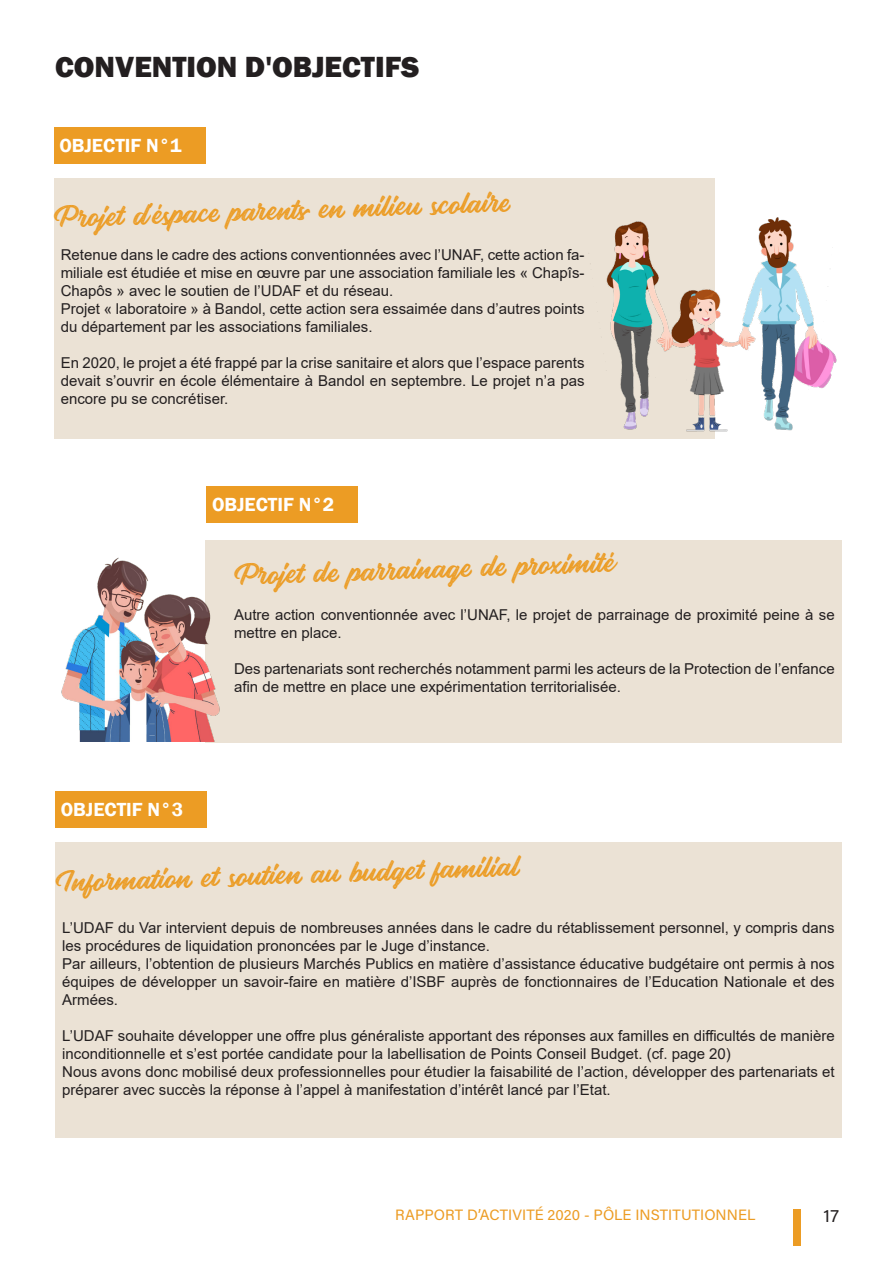
<style>
.page{position:relative;width:893px;height:1263px;background:#fff}
.page>*{position:absolute;margin:0;border:0;box-sizing:border-box;transform-origin:0 0}
.t1{font:800 30px "Franklin Gothic";color:#231f20}
.t2{font:24px "Rupture Stamp";color:#ec9c24}
.t3{font:600 19.5px "Franklin Gothic";color:#fff}
.t4{font:18px "Acumin Variable Concept";color:#231f20}
.t5{font:15px/18px "Arial";color:#231f20}
.t6{font:15px "Acumin Variable Concept";color:#ec9c24}
</style>
<div class="page">
<div style="left:794px;top:1209px;width:7px;height:37px;background:#ec9c24"></div>
<div style="left:54px;top:178px;width:660px;height:261px;background:#ebe2d5"></div>
<div style="left:54px;top:127px;width:151px;height:36px;background:#ec9c24"></div>
<img style="left:590px;top:206px;width:247px;height:230px">
<div style="left:205px;top:541px;width:636px;height:202px;background:#ebe2d5"></div>
<div style="left:207px;top:486px;width:151px;height:37px;background:#ec9c24"></div>
<img style="left:61px;top:557px;width:159px;height:184px">
<div style="left:55px;top:843px;width:786px;height:295px;background:#ebe2d5"></div>
<div style="left:55px;top:791px;width:152px;height:37px;background:#ec9c24"></div>
<p class="t1" style="left:55px;top:47px;width:366px">CONVENTION D'OBJECTIFS</p>
<p class="t3" style="left:59px;top:133px;width:124px">OBJECTIF N°1</p>
<p class="t2" style="left:54px;top:199px;width:459px;rotate:-2deg">Projet d’éspace parents en milieu scolaire</p>
<p class="t5" style="left:61px;top:246px;width:525px;text-align:justify">Retenue dans le cadre des actions conventionnées avec l’UNAF, cette action fa&shy;miliale est étudiée et mise en œuvre par une association familiale les « Chapîs-Chapôs » avec le soutien de l’UDAF et du réseau.</p>
<p class="t5" style="left:61px;top:300px;width:525px">Projet « laboratoire » à Bandol, cette action sera essaimée dans d’autres points du département par les associations familiales.</p>
<p class="t5" style="left:61px;top:354px;width:525px;text-align:justify">En 2020, le projet a été frappé par la crise sanitaire et alors que l’espace parents devait s’ouvrir en école élémentaire à Bandol en septembre. Le projet n’a pas encore pu se concrétiser.</p>
<p class="t3" style="left:212px;top:493px;width:124px">OBJECTIF N°2</p>
<p class="t2" style="left:234px;top:557px;width:383px;rotate:-2deg">Projet de parrainage de proximité</p>
<p class="t5" style="left:234px;top:606px;width:602px">Autre action conventionnée avec l’UNAF, le projet de parrainage de proximité peine à se mettre en place.</p>
<p class="t5" style="left:234px;top:660px;width:602px">Des partenariats sont recherchés notamment parmi les acteurs de la Protection de l’enfance afin de mettre en place une expérimentation territorialisée.</p>
<p class="t3" style="left:61px;top:798px;width:124px">OBJECTIF N°3</p>
<p class="t2" style="left:55px;top:864px;width:465px;rotate:-2deg">Information et soutien au budget familial</p>
<p class="t5" style="left:62px;top:918px;width:774px">L’UDAF du Var intervient depuis de nombreuses années dans le cadre du rétablissement personnel, y compris dans les procédures de liquidation prononcées par le Juge d’instance.</p>
<p class="t5" style="left:62px;top:954px;width:774px;text-align:justify">Par ailleurs, l’obtention de plusieurs Marchés Publics en matière d’assistance éducative budgétaire ont permis à nos équipes de développer un savoir-faire en matière d’ISBF auprès de fonctionnaires de l’Education Nationale et des Armées.</p>
<p class="t5" style="left:62px;top:1026px;width:774px">L’UDAF souhaite développer une offre plus généraliste apportant des réponses aux familles en difficultés de manière inconditionnelle et s’est portée candidate pour la labellisation de Points Conseil Budget. (cf. page 20)</p>
<p class="t5" style="left:62px;top:1062px;width:774px">Nous avons donc mobilisé deux professionnelles pour étudier la faisabilité de l’action, développer des partenariats et préparer avec succès la réponse à l’appel à manifestation d’intérêt lancé par l’Etat.</p>
<p class="t6" style="left:395px;top:1204px;width:362px">RAPPORT D’ACTIVITÉ 2020 - PÔLE INSTITUTIONNEL</p>
<p class="t4" style="left:823px;top:1203px;width:17px">17</p>
</div>
